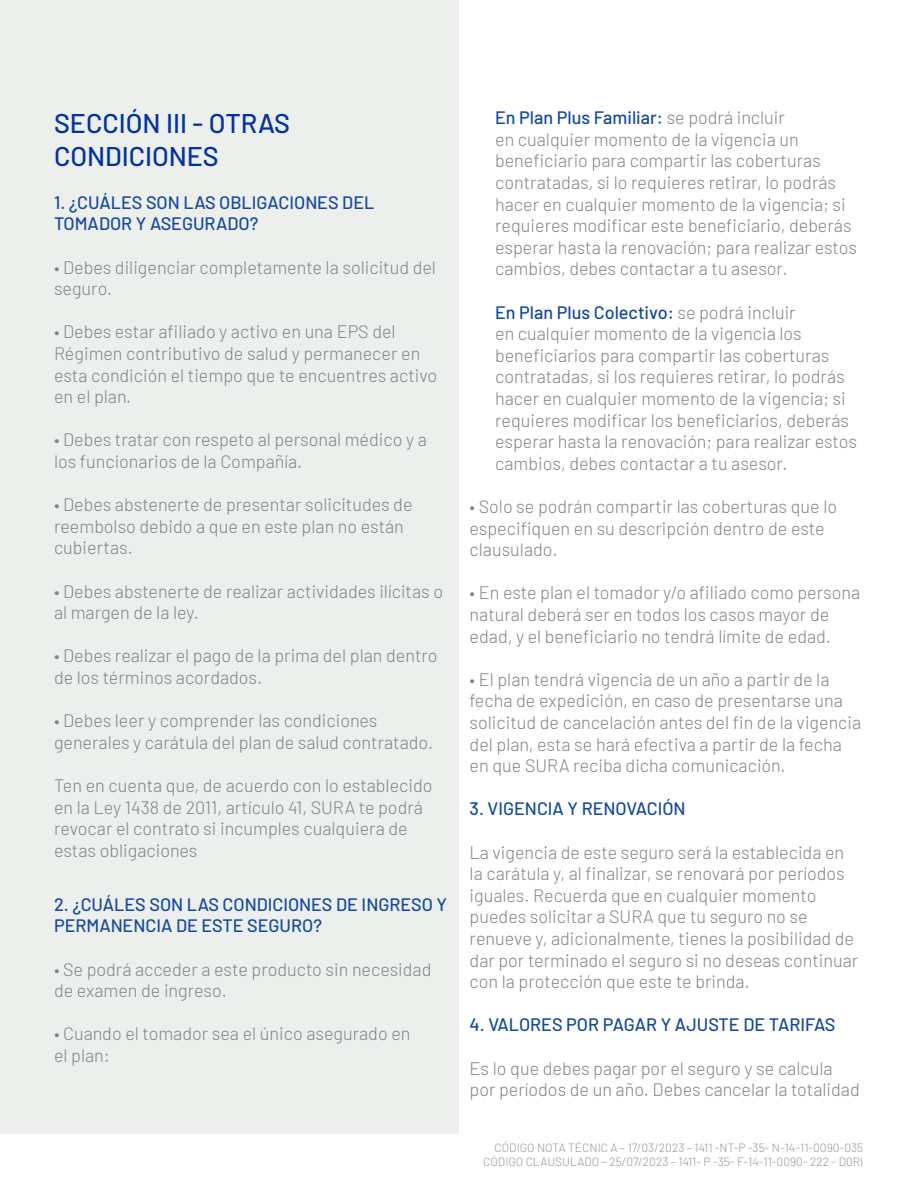
<style>
.page{position:relative;width:918px;height:1188px;background:#fff}
.page>*{position:absolute;margin:0;border:0;box-sizing:border-box;transform-origin:0 0}
.t1{font:500 27px/32.4px "Barlow";color:#0033a1}
.t2{font:300 18px/21.6px "Barlow";color:#808384}
.t3{font:500 18px/21.6px "Barlow";color:#14499d}
.t4{font:300 12px/14.4px "Barlow";color:#939598;text-align:right}
.s1{font-weight:500;color:#14499d}
</style>
<div class="page">
<div style="left:0;top:0;width:459px;height:1134px;background:#edefed"></div>
<h1 class="t1" style="left:54px;top:105px;width:238px">SECCIÓN III - OTRAS<br>CONDICIONES</h1>
<p class="t3" style="left:54px;top:190px;width:322px">1. ¿CUÁLES SON LAS OBLIGACIONES DEL<br>TOMADOR Y ASEGURADO?</p>
<p class="t2" style="left:54px;top:255px;width:384px">• Debes diligenciar completamente la solicitud del seguro.</p>
<p class="t2" style="left:54px;top:320px;width:385px">• Debes estar afiliado y activo en una EPS del Régimen contributivo de salud y permanecer en esta condición el tiempo que te encuentres activo en el plan.</p>
<p class="t2" style="left:54px;top:428px;width:374px">• Debes tratar con respeto al personal médico y a los funcionarios de la Compañía.</p>
<p class="t2" style="left:54px;top:493px;width:360px">• Debes abstenerte de presentar solicitudes de reembolso debido a que en este plan no están cubiertas.</p>
<p class="t2" style="left:54px;top:579px;width:391px">• Debes abstenerte de realizar actividades ilícitas o al margen de la ley.</p>
<p class="t2" style="left:54px;top:644px;width:385px">• Debes realizar el pago de la prima del plan dentro de los términos acordados.</p>
<p class="t2" style="left:54px;top:709px;width:381px">• Debes leer y comprender las condiciones generales y carátula del plan de salud contratado.</p>
<p class="t2" style="left:54px;top:773px;width:380px">Ten en cuenta que, de acuerdo con lo establecido en la Ley 1438 de 2011, artículo 41, SURA te podrá revocar el contrato si incumples cualquiera de estas obligaciones</p>
<p class="t3" style="left:54px;top:892px;width:395px">2. ¿CUÁLES SON LAS CONDICIONES DE INGRESO Y<br>PERMANENCIA DE ESTE SEGURO?</p>
<p class="t2" style="left:54px;top:957px;width:379px">• Se podrá acceder a este producto sin necesidad de examen de ingreso.</p>
<p class="t2" style="left:54px;top:1022px;width:358px">• Cuando el tomador sea el único asegurado en el plan:</p>
<p class="t2" style="left:495px;top:106px;width:363px"><span class="s1">En Plan Plus Familiar:</span> se podrá incluir<br>en cualquier momento de la vigencia un beneficiario para compartir las coberturas contratadas, si lo requieres retirar, lo podrás hacer en cualquier momento de la vigencia; si requieres modificar este beneficiario, deberás esperar hasta la renovación; para realizar estos cambios, debes contactar a tu asesor.</p>
<p class="t2" style="left:495px;top:300px;width:363px"><span class="s1">En Plan Plus Colectivo:</span> se podrá incluir<br>en cualquier momento de la vigencia los beneficiarios para compartir las coberturas contratadas, si los requieres retirar, lo podrás hacer en cualquier momento de la vigencia; si requieres modificar los beneficiarios, deberás esperar hasta la renovación; para realizar estos cambios, debes contactar a tu asesor.</p>
<p class="t2" style="left:470px;top:494px;width:369px">• Solo se podrán compartir las coberturas que lo especifiquen en su descripción dentro de este clausulado.</p>
<p class="t2" style="left:470px;top:581px;width:392px">• En este plan el tomador y/o afiliado como persona natural deberá ser en todos los casos mayor de edad, y el beneficiario no tendrá límite de edad.</p>
<p class="t2" style="left:470px;top:667px;width:393px">• El plan tendrá vigencia de un año a partir de la fecha de expedición, en caso de presentarse una solicitud de cancelación antes del fin de la vigencia del plan, esta se hará efectiva a partir de la fecha en que SURA reciba dicha comunicación.</p>
<p class="t3" style="left:470px;top:797px;width:218px">3. VIGENCIA Y RENOVACIÓN</p>
<p class="t2" style="left:470px;top:840px;width:390px">La vigencia de este seguro será la establecida en la carátula y, al finalizar, se renovará por períodos iguales. Recuerda que en cualquier momento puedes solicitar a SURA que tu seguro no se renueve y, adicionalmente, tienes la posibilidad de dar por terminado el seguro si no deseas continuar con la protección que este te brinda.</p>
<p class="t3" style="left:470px;top:1013px;width:367px">4. VALORES POR PAGAR Y AJUSTE DE TARIFAS</p>
<p class="t2" style="left:470px;top:1056px;width:392px">Es lo que debes pagar por el seguro y se calcula por períodos de un año. Debes cancelar la totalidad</p>
<p class="t4" style="left:483px;top:1139px;width:382px">CÓDIGO NOTA TÉCNIC A – 17/03/2023 – 1411 -NT-P -35- N-14-11-0090-035<br>CÓDIGO CLAUSULADO – 25/07/2023 – 1411- P -35- F-14-11-0090- 222 - D0RI</p>
</div>
